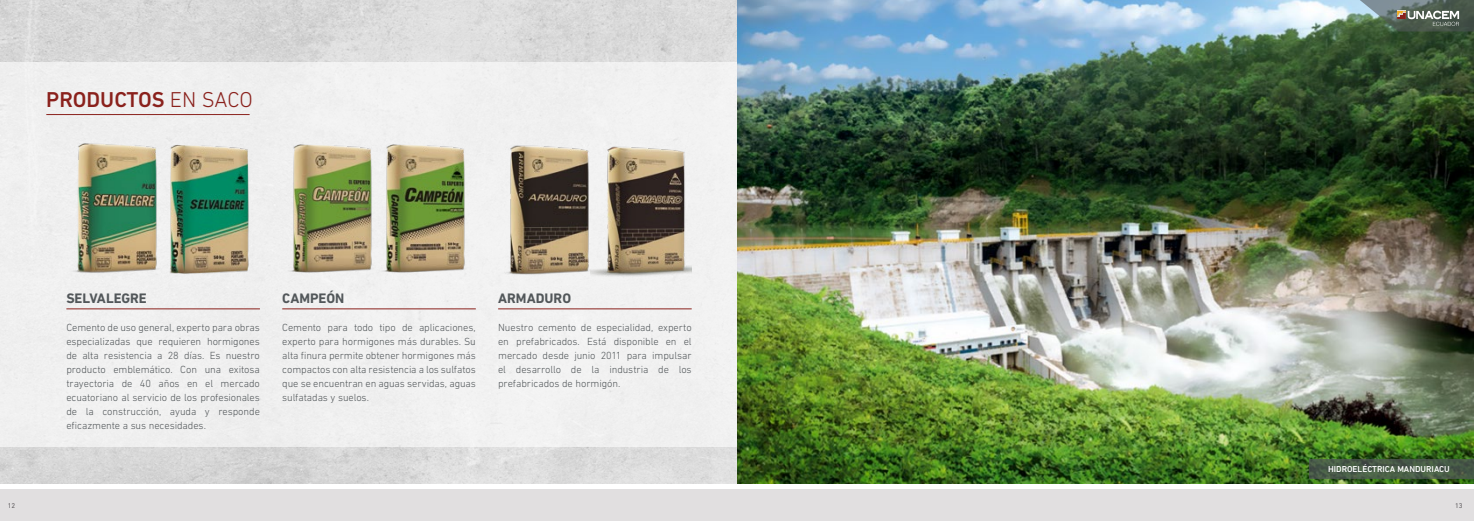
<style>
.page{position:relative;width:1474px;height:521px;background:#fff}
.page>*{position:absolute;margin:0;border:0;box-sizing:border-box;transform-origin:0 0}
.t1{font:500 21.88px "DIN Next LT Pro";color:#8a211c}
.t2{font:700 14px "DIN Next LT Pro";color:#52575a}
.t3{font:300 10.5px/14px "DIN Next LT Pro";letter-spacing:-.01em;color:#52575a;text-align:justify}
.t4{font:500 8.75px "DIN Next LT Pro";color:#fff}
.t5{font:7px "DIN Next LT Pro";color:#605d60}
.s1{font-weight:300}
</style>
<div class="page">
<img style="left:0;top:0;width:737px;height:484px">
<div style="left:0;top:62px;width:1473px;height:384px;background:#f1f1f1"></div>
<img style="left:169px;top:140px;width:80px;height:134px">
<img style="left:73px;top:143px;width:84px;height:130px">
<hr style="left:66px;top:308px;width:194px;height:1px;background:#8a211c">
<hr style="left:282px;top:308px;width:194px;height:1px;background:#8a211c">
<hr style="left:498px;top:308px;width:193px;height:1px;background:#8a211c">
<img style="left:289px;top:144px;width:83px;height:129px">
<img style="left:383px;top:144px;width:82px;height:129px">
<img style="left:506px;top:145px;width:83px;height:130px">
<img style="left:590px;top:146px;width:101px;height:130px">
<hr style="left:46px;top:114px;width:204px;height:1px;background:#8a211c">
<img style="left:737px;top:0;width:736px;height:484px">
<svg style="left:1309px;top:459px;width:164px;height:20px;fill:#485b47"></svg>
<div style="left:737px;top:489px;width:736px;height:32px;background:#e1dfe0"></div>
<svg style="left:1343px;top:0;width:130px;height:32px"></svg>
<div style="left:0;top:489px;width:735px;height:32px;background:#e1dfe0"></div>
<h1 class="t1" style="left:46px;top:87px;width:208px">PRODUCTOS <span class="s1">EN SACO</span></h1>
<h2 class="t2" style="left:66px;top:290px;width:82px">SELVALEGRE</h2>
<p class="t3" style="left:66px;top:320px;width:195px">Cemento de uso general, experto para obras especializadas que requieren hormigones de alta resistencia a 28 días. Es nuestro producto emblemático. Con una exitosa trayectoria de 40 años en el mercado ecuatoriano al servicio de los profesionales de la construcción, ayuda y responde eficazmente a sus necesidades.</p>
<h2 class="t2" style="left:282px;top:290px;width:64px">CAMPEÓN</h2>
<p class="t3" style="left:282px;top:320px;width:195px">Cemento para todo tipo de aplicaciones, experto para hormigones más durables. Su alta finura permite obtener hormigones más compactos con alta resistencia a los sulfatos que se encuentran en aguas servidas, aguas sulfatadas y suelos.</p>
<h2 class="t2" style="left:498px;top:290px;width:74px">ARMADURO</h2>
<p class="t3" style="left:498px;top:320px;width:195px">Nuestro cemento de especialidad, experto en prefabricados. Está disponible en el mercado desde junio 2011 para impulsar el desarrollo de la industria de los prefabricados de hormigón.</p>
<p class="t4" style="left:1328px;top:464px;width:123px">HIDROELÉCTRICA MANDURIACU</p>
<p class="t5" style="left:8px;top:502px;width:9px">12</p>
<p class="t5" style="left:1455px;top:502px;width:9px">13</p>
</div>
